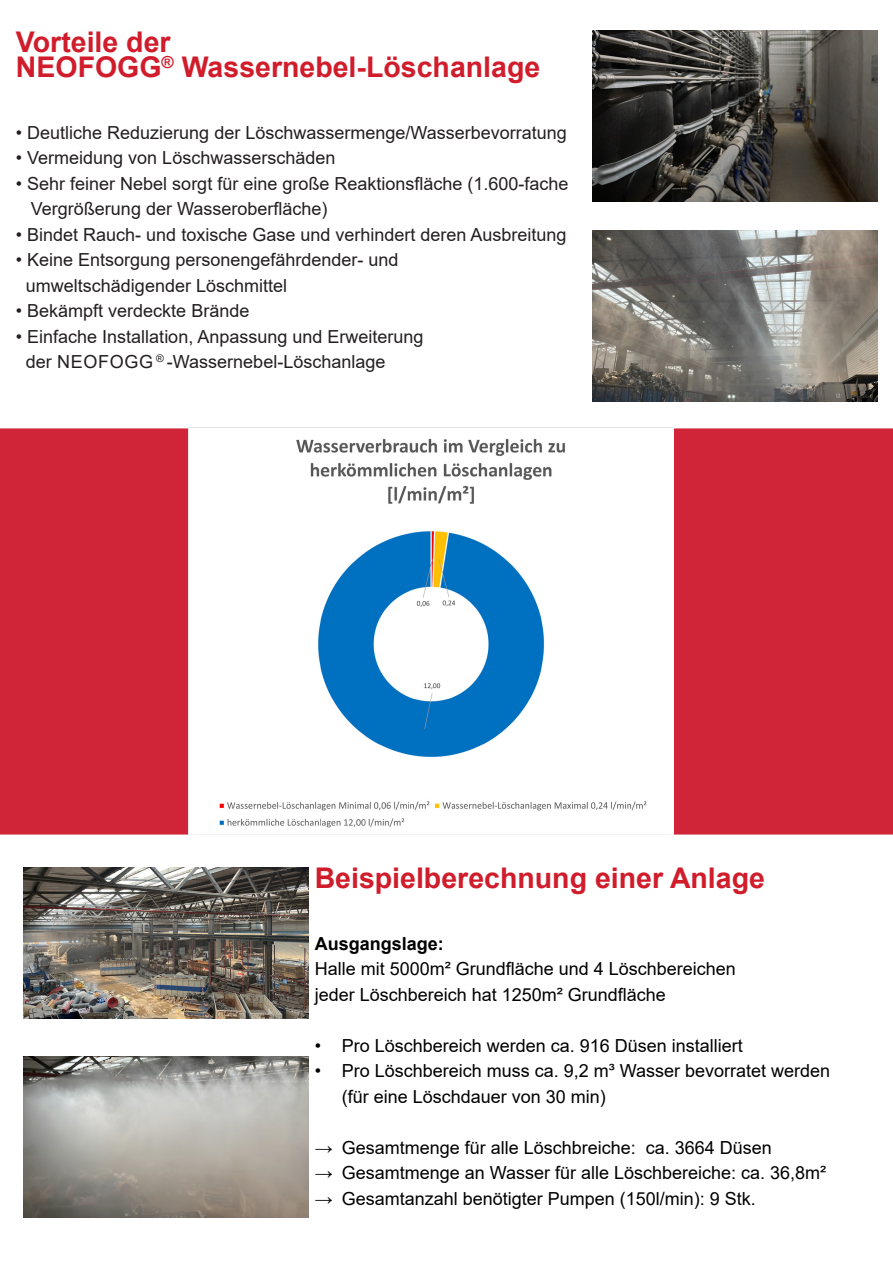
<style>
.page{position:relative;width:893px;height:1263px;background:#fff}
.page>*{position:absolute;margin:0;border:0;box-sizing:border-box;transform-origin:0 0}
.t1{font:700 28.5px/25.5px "Arial";color:#d01c2b}
.t2{font:18px/25.5px "Arial";color:#231f20}
.t3{font:18px/25.5px "Arial";color:#000}
.t4{font:700 18px "Arial";color:#000}
.s1{font-weight:700}
</style>
<div class="page">
<div style="left:0;top:428px;width:893px;height:406px;background:#d02439"></div>
<img style="left:23px;top:1057px;width:285px;height:160px">
<img style="left:23px;top:867px;width:285px;height:151px">
<img style="left:592px;top:231px;width:285px;height:171px">
<img style="left:592px;top:31px;width:285px;height:171px">
<img style="left:188px;top:427px;width:485px;height:408px">
<h1 class="t1" style="left:16px;top:29px;width:526px">Vorteile der<br>NEOFOGG<sup>®</sup> Wassernebel-Löschanlage</h1>
<p class="t2" style="left:16px;top:119px;width:552px">• Deutliche Reduzierung der Löschwassermenge/Wasserbevorratung</p>
<p class="t2" style="left:16px;top:145px;width:321px">• Vermeidung von Löschwasserschäden</p>
<p class="t2" style="left:31px;top:170px;width:539px;text-indent:-15px">• Sehr feiner Nebel sorgt für eine große Reaktionsfläche (1.600-fache<br>Vergrößerung der Wasseroberfläche)</p>
<p class="t2" style="left:16px;top:221px;width:552px">• Bindet Rauch- und toxische Gase und verhindert deren Ausbreitung</p>
<p class="t2" style="left:26px;top:247px;width:374px;text-indent:-10px">• Keine Entsorgung personengefährdender- und umweltschädigender Löschmittel</p>
<p class="t2" style="left:16px;top:298px;width:235px">• Bekämpft verdeckte Brände</p>
<p class="t2" style="left:26px;top:323px;width:399px;text-indent:-10px">• Einfache Installation, Anpassung und Erweiterung der NEOFOGG <sup>®</sup> -Wassernebel-Löschanlage</p>
<h1 class="t1" style="left:315px;top:866px;width:452px">Beispielberechnung einer Anlage</h1>
<p class="t4" style="left:315px;top:931px;width:131px">Ausgangslage:</p>
<p class="t3" style="left:315px;top:956px;width:423px">Halle mit 5000m² Grundfläche und 4 Löschbereichen jeder Löschbereich hat 1250m² Grundfläche</p>
<p class="t3" style="left:315px;top:1032px;width:430px">• Pro Löschbereich werden ca. 916 Düsen installiert</p>
<p class="t3" style="left:342px;top:1058px;width:490px;text-indent:-27px">• Pro Löschbereich muss ca. 9,2 m³ Wasser bevorratet werden (für eine Löschdauer von 30 min)</p>
<p class="t3" style="left:315px;top:1134px;width:459px"><span class="s1">→</span> Gesamtmenge für alle Löschbreiche: ca. 3664 Düsen</p>
<p class="t3" style="left:315px;top:1160px;width:513px"><span class="s1">→</span> Gesamtmenge an Wasser für alle Löschbereiche: ca. 36,8m²</p>
<p class="t3" style="left:315px;top:1185px;width:443px"><span class="s1">→</span> Gesamtanzahl benötigter Pumpen (150l/min): 9 Stk.</p>
</div>
